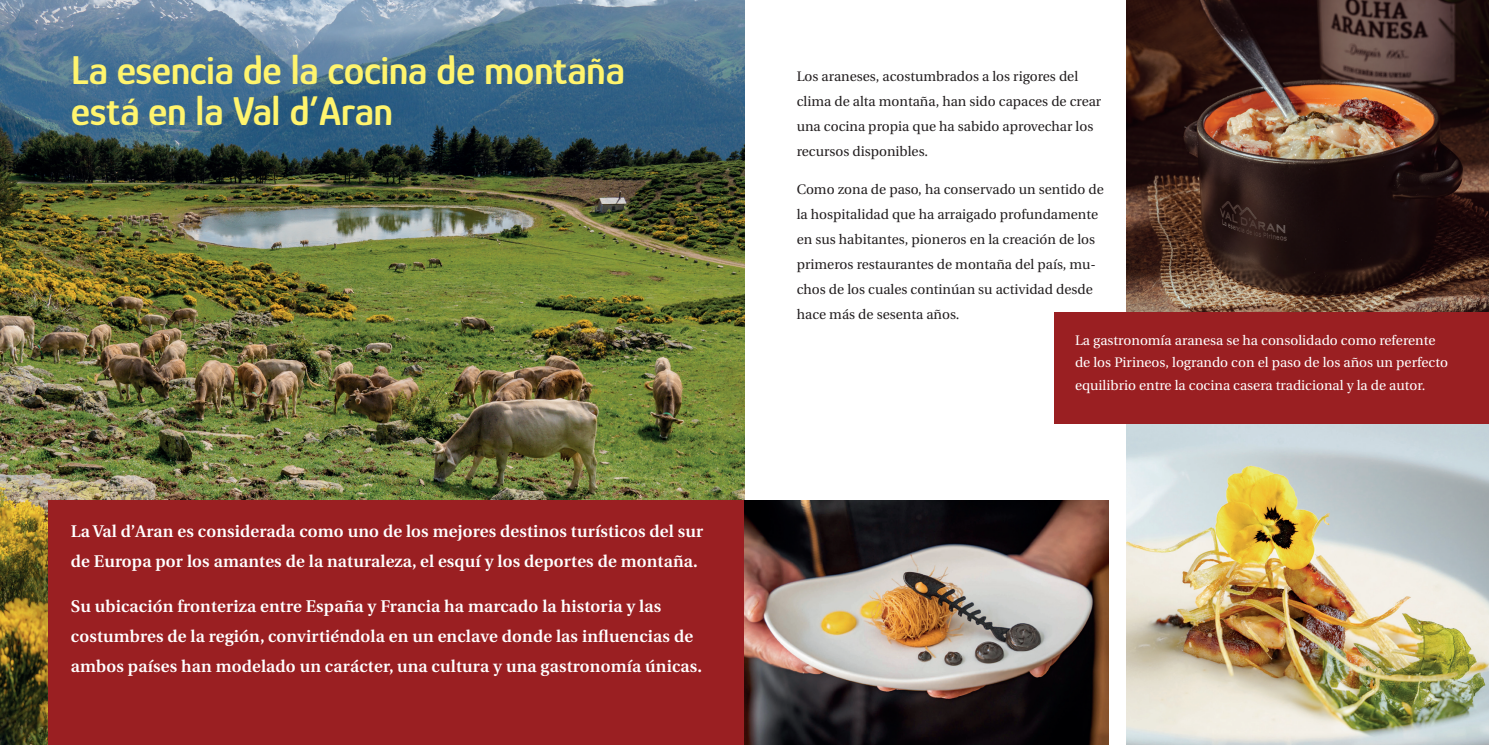
<style>
.page{position:relative;width:1489px;height:745px;background:#fff}
.page>*{position:absolute;margin:0;border:0;box-sizing:border-box;transform-origin:0 0}
.t1{font:600 41.25px/41.2px "Glory";letter-spacing:-.01em;color:#fff46d}
.t2{font:600 16.88px/30px "Utopia";letter-spacing:.01em;color:#fff}
.t3{font:13.75px/25px "Utopia";color:#231f20}
.t4{font:13.75px/22.5px "Utopia";color:#fff}
</style>
<div class="page">
<img style="left:0;top:0;width:744px;height:744px">
<div style="left:48px;top:500px;width:696px;height:244px;background:#9a1f22"></div>
<img style="left:1126px;top:424px;width:362px;height:320px">
<img style="left:1126px;top:0;width:362px;height:312px">
<img style="left:744px;top:500px;width:364px;height:244px">
<div style="left:1054px;top:312px;width:434px;height:112px;background:#9a1f22"></div>
<h1 class="t1" style="left:71px;top:48px;width:555px">La esencia de la cocina de montaña está en la Val d’Aran</h1>
<p class="t2" style="left:71px;top:515px;width:634px">La Val d’Aran es considerada como uno de los mejores destinos turísticos del sur de Europa por los amantes de la naturaleza, el esquí y los deportes de montaña.</p>
<p class="t2" style="left:71px;top:590px;width:633px">Su ubicación fronteriza entre España y Francia ha marcado la historia y las costumbres de la región, convirtiéndola en un enclave donde las influencias de ambos países han modelado un carácter, una cultura y una gastronomía únicas.</p>
<p class="t3" style="left:796px;top:64px;width:306px">Los araneses, acostumbrados a los rigores del clima de alta montaña, han sido capaces de crear una cocina propia que ha sabido aprovechar los recursos disponibles.</p>
<p class="t3" style="left:796px;top:177px;width:308px">Como zona de paso, ha conservado un sentido de la hospitalidad que ha arraigado profundamente en sus habitantes, pioneros en la creación de los primeros restaurantes de montaña del país, mu&shy;chos de los cuales continúan su actividad desde hace más de sesenta años.</p>
<p class="t4" style="left:1075px;top:328px;width:374px">La gastronomía aranesa se ha consolidado como referente de los Pirineos, logrando con el paso de los años un perfecto equilibrio entre la cocina casera tradicional y la de autor.</p>
</div>
